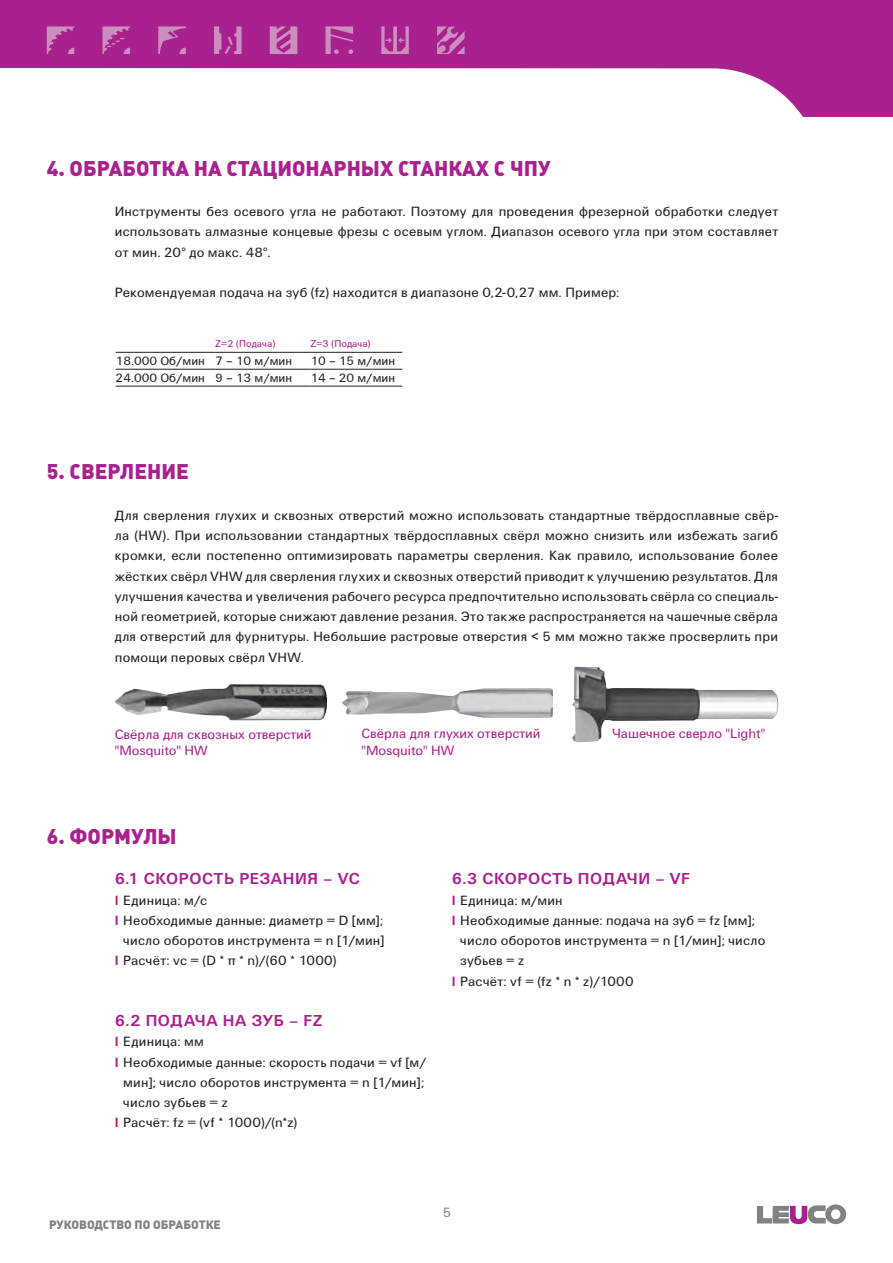
<style>
.page{position:relative;width:893px;height:1263px;background:#fff}
.page>*{position:absolute;margin:0;border:0;box-sizing:border-box;transform-origin:0 0}
.t1{font:900 21px "DIN Pro";color:#a9218e}
.t2{font:700 16.5px "LEUCO UN";letter-spacing:.035em;color:#a9218e}
.t3{font:13.95px/20.2px "LEUCO UN";letter-spacing:.015em;color:#231f20;text-align:justify}
.t4{font:13.95px/16.8px "LEUCO UN";color:#a9218e}
.t5{font:13.95px "LEUCO UN";color:#808285}
.t6{font:12.6px "LEUCO UN CH";color:#231f20}
.t7{font:900 12px "DIN Pro";color:#808285}
.t8{font:10.2px "LEUCO UN CH";color:#a9218e}
.s1{font-weight:700;color:#a9218e}
</style>
<div class="page">
<svg style="left:0;top:0;width:893px;height:117px;fill:#a9218e"></svg>
<svg style="left:326px;top:26px;width:27px;height:28px"></svg>
<svg style="left:214px;top:26px;width:28px;height:28px"></svg>
<svg style="left:47px;top:26px;width:27px;height:28px"></svg>
<svg style="left:103px;top:26px;width:27px;height:28px"></svg>
<svg style="left:437px;top:26px;width:28px;height:28px"></svg>
<svg style="left:158px;top:26px;width:28px;height:28px"></svg>
<svg style="left:270px;top:26px;width:27px;height:28px"></svg>
<svg style="left:381px;top:26px;width:28px;height:28px"></svg>
<svg style="left:757px;top:1204px;width:89px;height:20px"></svg>
<img style="left:115px;top:684px;width:212px;height:36px">
<img style="left:342px;top:688px;width:210px;height:30px">
<img style="left:572px;top:666px;width:206px;height:76px">
<hr style="left:116px;top:352px;width:99px;height:1px;background:#231f20">
<hr style="left:215px;top:352px;width:95px;height:1px;background:#231f20">
<hr style="left:310px;top:352px;width:92px;height:1px;background:#231f20">
<hr style="left:116px;top:369px;width:99px;height:1px;background:#231f20">
<hr style="left:215px;top:369px;width:95px;height:1px;background:#231f20">
<hr style="left:310px;top:369px;width:92px;height:1px;background:#231f20">
<hr style="left:116px;top:386px;width:99px;height:1px;background:#231f20">
<hr style="left:215px;top:386px;width:95px;height:1px;background:#231f20">
<hr style="left:310px;top:386px;width:92px;height:1px;background:#231f20">
<h1 class="t1" style="left:47px;top:154px;width:505px">4. ОБРАБОТКА НА СТАЦИОНАРНЫХ СТАНКАХ С ЧПУ</h1>
<p class="t3" style="left:115px;top:201px;width:665px">Инструменты без осевого угла не работают. Поэтому для проведения фрезерной обработки следует использовать алмазные концевые фрезы с осевым углом. Диапазон осевого угла при этом составляет от мин. 20° до макс. 48°.</p>
<p class="t3" style="left:115px;top:282px;width:506px">Рекомендуемая подача на зуб (fz) находится в диапазоне 0,2-0,27 мм. Пример:</p>
<p class="t8" style="left:215px;top:338px;width:62px">Z=2 (Подача)</p>
<p class="t8" style="left:310px;top:338px;width:62px">Z=3 (Подача)</p>
<p class="t6" style="left:116px;top:354px;width:178px">18.000 Об/мин 7 – 10 м/мин</p>
<p class="t6" style="left:310px;top:354px;width:86px">10 – 15 м/мин</p>
<p class="t6" style="left:116px;top:371px;width:178px">24.000 Об/мин 9 – 13 м/мин</p>
<p class="t6" style="left:310px;top:371px;width:86px">14 – 20 м/мин</p>
<h1 class="t1" style="left:47px;top:457px;width:144px">5. СВЕРЛЕНИЕ</h1>
<p class="t3" style="left:115px;top:505px;width:665px">Для сверления глухих и сквозных отверстий можно использовать стандартные твёрдосплавные свёр&shy;ла (HW). При использовании стандартных твёрдосплавных свёрл можно снизить или избежать загиб кромки, если постепенно оптимизировать параметры сверления. Как правило, использование более жёстких свёрл VHW для сверления глухих и сквозных отверстий приводит к улучшению результатов. Для улучшения качества и увеличения рабочего ресурса предпочтительно использовать свёрла со специаль&shy;ной геометрией, которые снижают давление резания. Это также распространяется на чашечные свёрла для отверстий для фурнитуры. Небольшие растровые отверстия &lt; 5 мм можно также просверлить при помощи перовых свёрл VHW.</p>
<p class="t4" style="left:115px;top:726px;width:198px">Свёрла для сквозных отверстий "Mosquito" HW</p>
<p class="t4" style="left:361px;top:725px;width:181px">Свёрла для глухих отверстий "Mosquito" HW</p>
<p class="t4" style="left:612px;top:725px;width:154px">Чашечное сверло "Light"</p>
<h1 class="t1" style="left:47px;top:822px;width:131px">6. ФОРМУЛЫ</h1>
<p class="t2" style="left:115px;top:870px;width:246px">6.1 СКОРОСТЬ РЕЗАНИЯ – VC</p>
<p class="t3" style="left:115px;top:890px;width:94px"><span class="s1">I</span> Единица: м/с</p>
<p class="t3" style="left:115px;top:910px;width:270px"><span class="s1">I</span> Необходимые данные: диаметр = D [мм];</p>
<p class="t3" style="left:123px;top:930px;width:263px">число оборотов инструмента = n [1/мин]</p>
<p class="t3" style="left:115px;top:951px;width:223px"><span class="s1">I</span> Расчёт: vc = (D * π * n)/(60 * 1000)</p>
<p class="t2" style="left:115px;top:1011px;width:209px">6.2 ПОДАЧА НА ЗУБ – FZ</p>
<p class="t3" style="left:115px;top:1032px;width:91px"><span class="s1">I</span> Единица: мм</p>
<p class="t3" style="left:115px;top:1052px;width:313px"><span class="s1">I</span> Необходимые данные: скорость подачи = vf [м/</p>
<p class="t3" style="left:123px;top:1072px;width:302px">мин]; число оборотов инструмента = n [1/мин];</p>
<p class="t3" style="left:123px;top:1092px;width:106px">число зубьев = z</p>
<p class="t3" style="left:115px;top:1113px;width:184px"><span class="s1">I</span> Расчёт: fz = (vf * 1000)/(n*z)</p>
<p class="t2" style="left:452px;top:870px;width:240px">6.3 СКОРОСТЬ ПОДАЧИ – VF</p>
<p class="t3" style="left:452px;top:890px;width:112px"><span class="s1">I</span> Единица: м/мин</p>
<p class="t3" style="left:452px;top:910px;width:305px"><span class="s1">I</span> Необходимые данные: подача на зуб = fz [мм];</p>
<p class="t3" style="left:460px;top:930px;width:307px">число оборотов инструмента = n [1/мин]; число</p>
<p class="t3" style="left:460px;top:951px;width:65px">зубьев = z</p>
<p class="t3" style="left:452px;top:971px;width:183px"><span class="s1">I</span> Расчёт: vf = (fz * n * z)/1000</p>
<p class="t7" style="left:49px;top:1216px;width:173px">РУКОВОДСТВО ПО ОБРАБОТКЕ</p>
<p class="t5" style="left:443px;top:1204px;width:10px">5</p>
</div>
